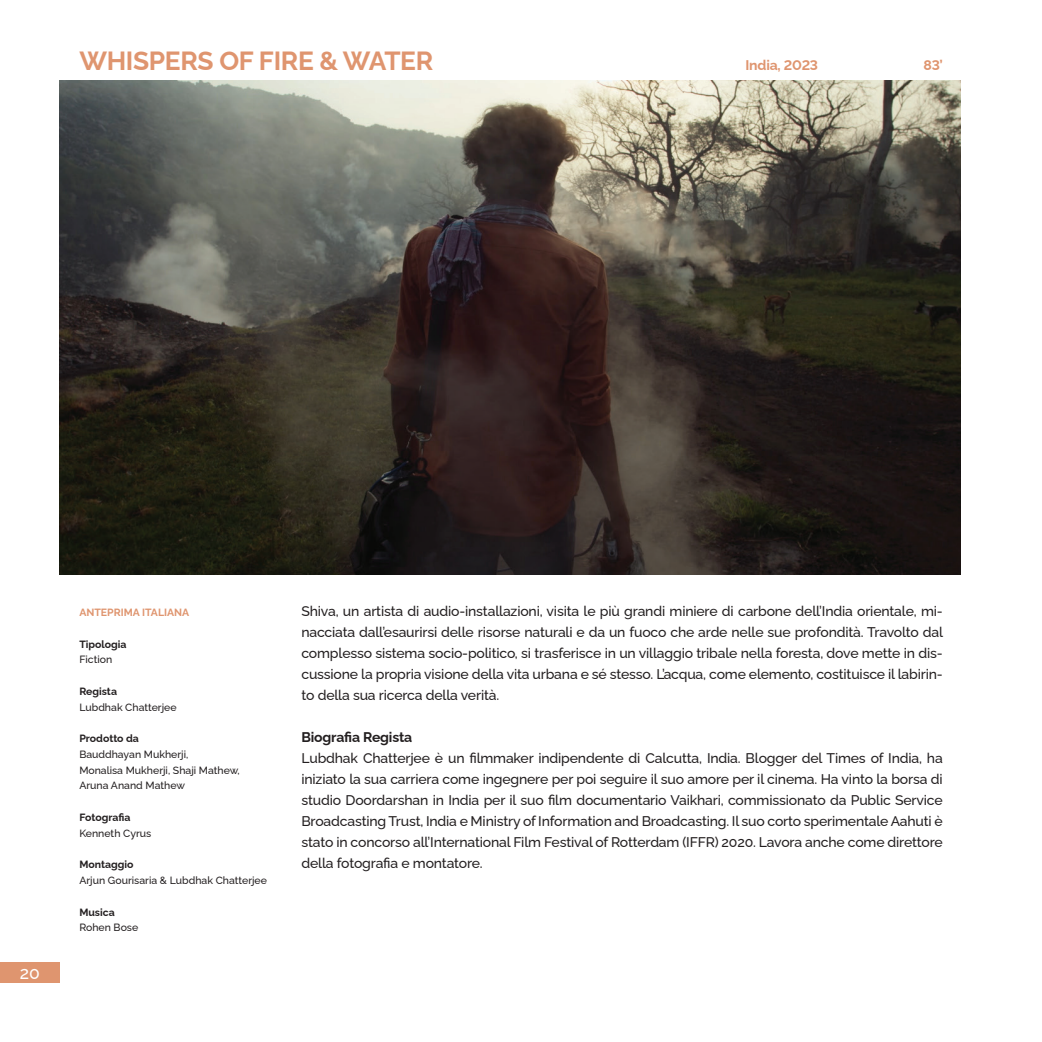
<style>
.page{position:relative;width:1042px;height:1042px;background:#fff}
.page>*{position:absolute;margin:0;border:0;box-sizing:border-box;transform-origin:0 0}
.t1{font:700 26.25px "Raleway";letter-spacing:-.01em;color:#df956f}
.t2{font:500 17.5px "Raleway";color:#fff}
.t3{font:500 14px/21px "Raleway";letter-spacing:-.01em;color:#231f20;text-align:justify}
.t4{font:700 14px "Raleway";letter-spacing:-.01em;color:#231f20}
.t5{font:700 14px "Raleway";letter-spacing:-.015em;color:#df956f}
.t6{font:500 10.5px/15.8px "Raleway";color:#231f20}
.t7{font:700 10.5px "Raleway";color:#231f20}
.t8{font:700 10.5px "Raleway";color:#df956f}
</style>
<div class="page">
<div style="left:0;top:962px;width:60px;height:20px;background:#df956f"></div>
<img style="left:60px;top:81px;width:901px;height:493px">
<h1 class="t1" style="left:79px;top:40px;width:355px">WHISPERS OF FIRE &amp; WATER</h1>
<p class="t5" style="left:745px;top:54px;width:74px">India, 2023</p>
<p class="t5" style="left:923px;top:54px;width:21px">83’</p>
<p class="t2" style="left:20px;top:958px;width:22px">20</p>
<p class="t8" style="left:79px;top:604px;width:111px">ANTEPRIMA ITALIANA</p>
<p class="t7" style="left:79px;top:635px;width:49px">Tipologia</p>
<p class="t6" style="left:79px;top:651px;width:34px">Fiction</p>
<p class="t7" style="left:79px;top:683px;width:39px">Regista</p>
<p class="t6" style="left:79px;top:698px;width:99px">Lubdhak Chatterjee</p>
<p class="t7" style="left:79px;top:730px;width:61px">Prodotto da</p>
<p class="t6" style="left:79px;top:745px;width:162px">Bauddhayan Mukherji,<br>Monalisa Mukherji, Shaji Mathew,<br>Aruna Anand Mathew</p>
<p class="t7" style="left:79px;top:809px;width:52px">Fotografia</p>
<p class="t6" style="left:79px;top:824px;width:73px">Kenneth Cyrus</p>
<p class="t7" style="left:79px;top:856px;width:56px">Montaggio</p>
<p class="t6" style="left:79px;top:871px;width:189px">Arjun Gourisaria &amp; Lubdhak Chatterjee</p>
<p class="t7" style="left:79px;top:903px;width:37px">Musica</p>
<p class="t6" style="left:79px;top:918px;width:60px">Rohen Bose</p>
<p class="t3" style="left:301px;top:599px;width:643px">Shiva, un artista di audio-installazioni, visita le più grandi miniere di carbone dell’India orientale, mi&shy;nacciata dall’esaurirsi delle risorse naturali e da un fuoco che arde nelle sue profondità. Travolto dal complesso sistema socio-politico, si trasferisce in un villaggio tribale nella foresta, dove mette in dis&shy;cussione la propria visione della vita urbana e sé stesso. L’acqua, come elemento, costituisce il labirin&shy;to della sua ricerca della verità.</p>
<p class="t4" style="left:301px;top:726px;width:112px">Biografia Regista</p>
<p class="t3" style="left:301px;top:746px;width:643px">Lubdhak Chatterjee è un filmmaker indipendente di Calcutta, India. Blogger del Times of India, ha iniziato la sua carriera come ingegnere per poi seguire il suo amore per il cinema. Ha vinto la borsa di studio Doordarshan in India per il suo film documentario Vaikhari, commissionato da Public Service Broadcasting Trust, India e Ministry of Information and Broadcasting. Il suo corto sperimentale Aahuti è stato in concorso all’International Film Festival of Rotterdam (IFFR) 2020. Lavora anche come direttore della fotografia e montatore.</p>
</div>
